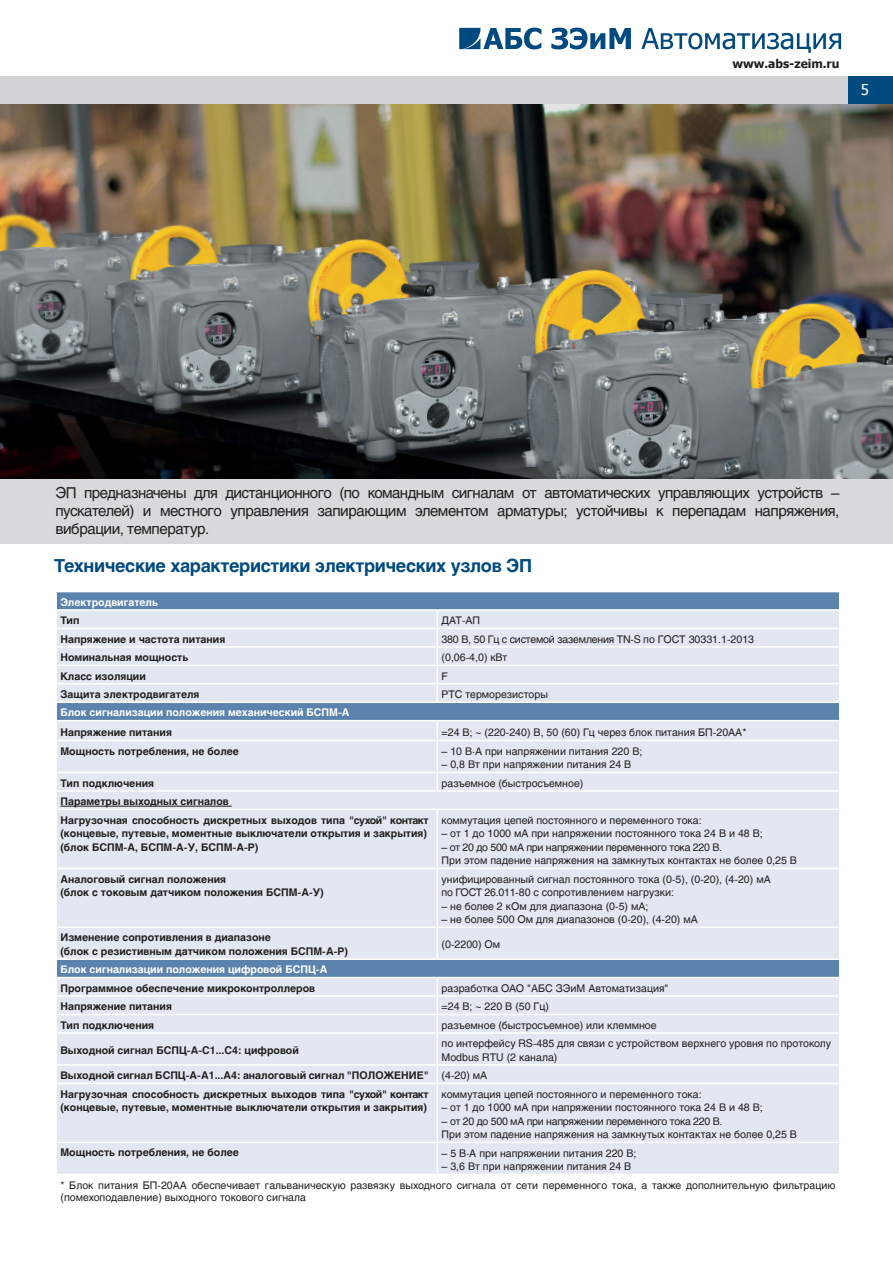
<style>
.page{position:relative;width:893px;height:1263px;background:#fff}
.page>*{position:absolute;margin:0;border:0;box-sizing:border-box;transform-origin:0 0}
.t1{font:700 18px "Helios";letter-spacing:-.02em;color:#004a7f}
.t2{font:15px/18px "Helios";letter-spacing:-.03em;color:#231f20;text-align:justify}
.t3{font:15px "Tahoma";color:#fff}
.t4{font:700 12px "Tahoma";color:#231f20}
.t5{font:10.5px/13.5px "Helios";color:#231f20}
.t6{font:700 10.5px/13.5px "Helios";color:#231f20}
.t7{font:700 10.5px "Helios";color:#fff}
.t8{font:10.5px "Helios";letter-spacing:-.02em;color:#231f20}
.s1{font-weight:400}
</style>
<div class="page">
<div style="left:0;top:77px;width:893px;height:27px;background:#d1d2d4"></div>
<svg style="left:459px;top:28px;width:382px;height:25px"></svg>
<img style="left:0;top:105px;width:893px;height:374px">
<div style="left:0;top:479px;width:893px;height:64px;background:#d8d9db"></div>
<div style="left:57px;top:592px;width:782px;height:17px;background:#5c83ae"></div>
<svg style="left:57px;top:611px;width:782px;height:562px;background:#d9e0ed"></svg>
<hr style="left:55px;top:628px;width:382px;height:1px;background:#fff">
<hr style="left:437px;top:628px;width:403px;height:1px;background:#fff">
<hr style="left:55px;top:646px;width:382px;height:2px;background:#fff">
<hr style="left:437px;top:646px;width:403px;height:2px;background:#fff">
<hr style="left:55px;top:665px;width:382px;height:1px;background:#fff">
<hr style="left:437px;top:665px;width:403px;height:1px;background:#fff">
<hr style="left:55px;top:683px;width:382px;height:1px;background:#fff">
<hr style="left:437px;top:683px;width:403px;height:1px;background:#fff">
<hr style="left:55px;top:701px;width:382px;height:2px;background:#fff">
<hr style="left:437px;top:701px;width:403px;height:2px;background:#fff">
<hr style="left:55px;top:720px;width:382px;height:1px;background:#fff">
<hr style="left:437px;top:720px;width:403px;height:1px;background:#fff">
<hr style="left:55px;top:740px;width:382px;height:1px;background:#fff">
<hr style="left:437px;top:740px;width:403px;height:1px;background:#fff">
<hr style="left:55px;top:772px;width:382px;height:1px;background:#fff">
<hr style="left:437px;top:772px;width:403px;height:1px;background:#fff">
<hr style="left:55px;top:790px;width:382px;height:2px;background:#fff">
<hr style="left:437px;top:790px;width:403px;height:2px;background:#fff">
<hr style="left:55px;top:809px;width:382px;height:1px;background:#fff">
<hr style="left:437px;top:809px;width:403px;height:1px;background:#fff">
<hr style="left:55px;top:868px;width:382px;height:1px;background:#fff">
<hr style="left:437px;top:868px;width:403px;height:1px;background:#fff">
<hr style="left:55px;top:927px;width:382px;height:1px;background:#fff">
<hr style="left:437px;top:927px;width:403px;height:1px;background:#fff">
<hr style="left:55px;top:958px;width:382px;height:2px;background:#fff">
<hr style="left:437px;top:958px;width:403px;height:2px;background:#fff">
<hr style="left:55px;top:977px;width:382px;height:1px;background:#fff">
<hr style="left:437px;top:977px;width:403px;height:1px;background:#fff">
<hr style="left:55px;top:995px;width:382px;height:2px;background:#fff">
<hr style="left:437px;top:995px;width:403px;height:2px;background:#fff">
<hr style="left:55px;top:1014px;width:382px;height:1px;background:#fff">
<hr style="left:437px;top:1014px;width:403px;height:1px;background:#fff">
<hr style="left:55px;top:1032px;width:382px;height:2px;background:#fff">
<hr style="left:437px;top:1032px;width:403px;height:2px;background:#fff">
<hr style="left:55px;top:1064px;width:382px;height:2px;background:#fff">
<hr style="left:437px;top:1064px;width:403px;height:2px;background:#fff">
<hr style="left:55px;top:1083px;width:382px;height:1px;background:#fff">
<hr style="left:437px;top:1083px;width:403px;height:1px;background:#fff">
<hr style="left:55px;top:1141px;width:382px;height:2px;background:#fff">
<hr style="left:437px;top:1141px;width:403px;height:2px;background:#fff">
<svg style="left:437px;top:611px;width:1px;height:90px"></svg>
<svg style="left:437px;top:721px;width:1px;height:19px"></svg>
<hr style="left:437px;top:741px;width:1px;height:31px;background:#fff">
<svg style="left:437px;top:773px;width:1px;height:17px"></svg>
<hr style="left:437px;top:810px;width:1px;height:58px;background:#fff">
<hr style="left:437px;top:869px;width:1px;height:58px;background:#fff">
<hr style="left:437px;top:928px;width:1px;height:30px;background:#fff">
<svg style="left:437px;top:978px;width:1px;height:54px"></svg>
<hr style="left:437px;top:1034px;width:1px;height:30px;background:#fff">
<svg style="left:437px;top:1066px;width:1px;height:17px"></svg>
<hr style="left:437px;top:1084px;width:1px;height:57px;background:#fff">
<hr style="left:437px;top:1143px;width:1px;height:30px;background:#fff">
<hr style="left:60px;top:806px;width:172px;height:1px;background:#231f20">
<p class="t4" style="left:732px;top:55px;width:109px">www.abs-zeim.ru</p>
<h2 class="t3" style="left:861px;top:79px;width:10px">5</h2>
<h2 class="t2" style="left:55px;top:483px;width:785px">ЭП предназначены для дистанционного (по командным сигналам от автоматических управляющих устройств – пускателей) и местного управления запирающим элементом арматуры; устойчивы к перепадам напряжения, вибрации, температур.</h2>
<h1 class="t1" style="left:54px;top:555px;width:480px">Технические характеристики электрических узлов ЭП</h1>
<p class="t7" style="left:60px;top:596px;width:99px">Электродвигатель</p>
<p class="t6" style="left:60px;top:614px;width:20px">Тип</p>
<p class="t5" style="left:442px;top:614px;width:40px">ДАТ-АП</p>
<p class="t6" style="left:60px;top:632px;width:166px">Напряжение и частота питания</p>
<p class="t8" style="left:442px;top:633px;width:314px">380 В, 50 Гц с системой заземления TN-S по ГОСТ 30331.1-2013</p>
<p class="t6" style="left:60px;top:650px;width:129px">Номинальная мощность</p>
<p class="t5" style="left:442px;top:650px;width:67px">(0,06-4,0) кВт</p>
<p class="t6" style="left:60px;top:669px;width:87px">Класс изоляции</p>
<p class="t5" style="left:442px;top:669px;width:8px">F</p>
<p class="t6" style="left:60px;top:687px;width:141px">Защита электродвигателя</p>
<p class="t5" style="left:442px;top:687px;width:108px">РТС терморезисторы</p>
<p class="t7" style="left:60px;top:706px;width:291px">Блок сигнализации положения механический БСПМ-А</p>
<p class="t6" style="left:60px;top:725px;width:113px">Напряжение питания</p>
<p class="t5" style="left:442px;top:725px;width:306px">=24 В; ~ (220-240) В, 50 (60) Гц через блок питания БП-20АА*</p>
<p class="t6" style="left:60px;top:744px;width:180px">Мощность потребления, не более</p>
<p class="t5" style="left:442px;top:744px;width:202px">– 10 В·А при напряжении питания 220 В;</p>
<p class="t5" style="left:442px;top:758px;width:191px">– 0,8 Вт при напряжении питания 24 В</p>
<p class="t6" style="left:60px;top:776px;width:95px">Тип подключения</p>
<p class="t5" style="left:442px;top:776px;width:143px">разъемное (быстросъемное)</p>
<p class="t6" style="left:60px;top:792px;width:370px;line-height:18.5px">Параметры выходных сигналов<br>Нагрузочная способность дискретных выходов типа "сухой" контакт</p>
<p class="t6" style="left:60px;top:826px;width:368px">(концевые, путевые, моментные выключатели открытия и закрытия) (блок БСПМ-А, БСПМ-А-У, БСПМ-А-Р)</p>
<p class="t5" style="left:442px;top:813px;width:262px">коммутация цепей постоянного и переменного тока:</p>
<p class="t5" style="left:442px;top:826px;width:323px">– от 1 до 1000 мA при напряжении постоянного тока 24 В и 48 В;</p>
<p class="t5" style="left:442px;top:840px;width:357px">– от 20 до 500 мA при напряжении переменного тока 220 В.<br>При этом падение напряжения на замкнутых контактах не более 0,25 В</p>
<p class="t6" style="left:60px;top:872px;width:265px">Аналоговый сигнал положения<br>(блок с токовым датчиком положения БСПМ-А-У)</p>
<p class="t5" style="left:442px;top:872px;width:331px">унифицированный сигнал постоянного тока (0-5), (0-20), (4-20) мА по ГОСТ 26.011-80 с сопротивлением нагрузки:</p>
<p class="t5" style="left:442px;top:899px;width:208px">– не более 2 кОм для диапазона (0-5) мA;</p>
<p class="t5" style="left:442px;top:912px;width:258px">– не более 500 Ом для диапазонов (0-20), (4-20) мA</p>
<p class="t6" style="left:60px;top:931px;width:289px">Изменение сопротивления в диапазоне<br>(блок с резистивным датчиком положения БСПМ-А-Р)</p>
<p class="t5" style="left:442px;top:938px;width:60px">(0-2200) Ом</p>
<p class="t7" style="left:60px;top:963px;width:268px">Блок сигнализации положения цифровой БСПЦ-А</p>
<p class="t6" style="left:60px;top:981px;width:256px">Программное обеспечение микроконтроллеров</p>
<p class="t5" style="left:442px;top:981px;width:228px">разработка ОАО "АБС ЗЭиМ Автоматизация"</p>
<p class="t6" style="left:60px;top:1000px;width:113px">Напряжение питания</p>
<p class="t5" style="left:442px;top:1000px;width:109px">=24 В; ~ 220 В (50 Гц)</p>
<p class="t6" style="left:60px;top:1018px;width:95px">Тип подключения</p>
<p class="t5" style="left:442px;top:1018px;width:217px">разъемное (быстросъемное) или клеммное</p>
<p class="t6" style="left:60px;top:1043px;width:240px">Выходной сигнал БСПЦ-А-С1...С4: цифровой</p>
<p class="t5" style="left:442px;top:1037px;width:391px">по интерфейсу RS-485 для связи с устройством верхнего уровня по протоколу<br>Modbus RTU (2 канала)</p>
<p class="t6" style="left:60px;top:1066px;width:428px;line-height:18.5px">Выходной сигнал БСПЦ-А-А1...А4: аналоговый сигнал "ПОЛОЖЕНИЕ" <span class="s1">(4-20) мA<br></span>Нагрузочная способность дискретных выходов типа "сухой" контакт</p>
<p class="t6" style="left:60px;top:1100px;width:368px">(концевые, путевые, моментные выключатели открытия и закрытия)</p>
<p class="t5" style="left:442px;top:1087px;width:262px">коммутация цепей постоянного и переменного тока:</p>
<p class="t5" style="left:442px;top:1100px;width:323px">– от 1 до 1000 мA при напряжении постоянного тока 24 В и 48 В;</p>
<p class="t5" style="left:442px;top:1114px;width:357px">– от 20 до 500 мA при напряжении переменного тока 220 В.<br>При этом падение напряжения на замкнутых контактах не более 0,25 В</p>
<p class="t6" style="left:60px;top:1146px;width:180px">Мощность потребления, не более</p>
<p class="t5" style="left:442px;top:1146px;width:196px">– 5 В·А при напряжении питания 220 В;</p>
<p class="t5" style="left:60px;top:1157px;width:776px;line-height:18.5px;text-indent:381px">– 3,6 Вт при напряжении питания 24 В<br>* Блок питания БП-20АА обеспечивает гальваническую развязку выходного сигнала от сети переменного тока, а также дополнительную фильтрацию</p>
<p class="t5" style="left:60px;top:1190px;width:247px">(помехоподавление) выходного токового сигнала</p>
</div>
